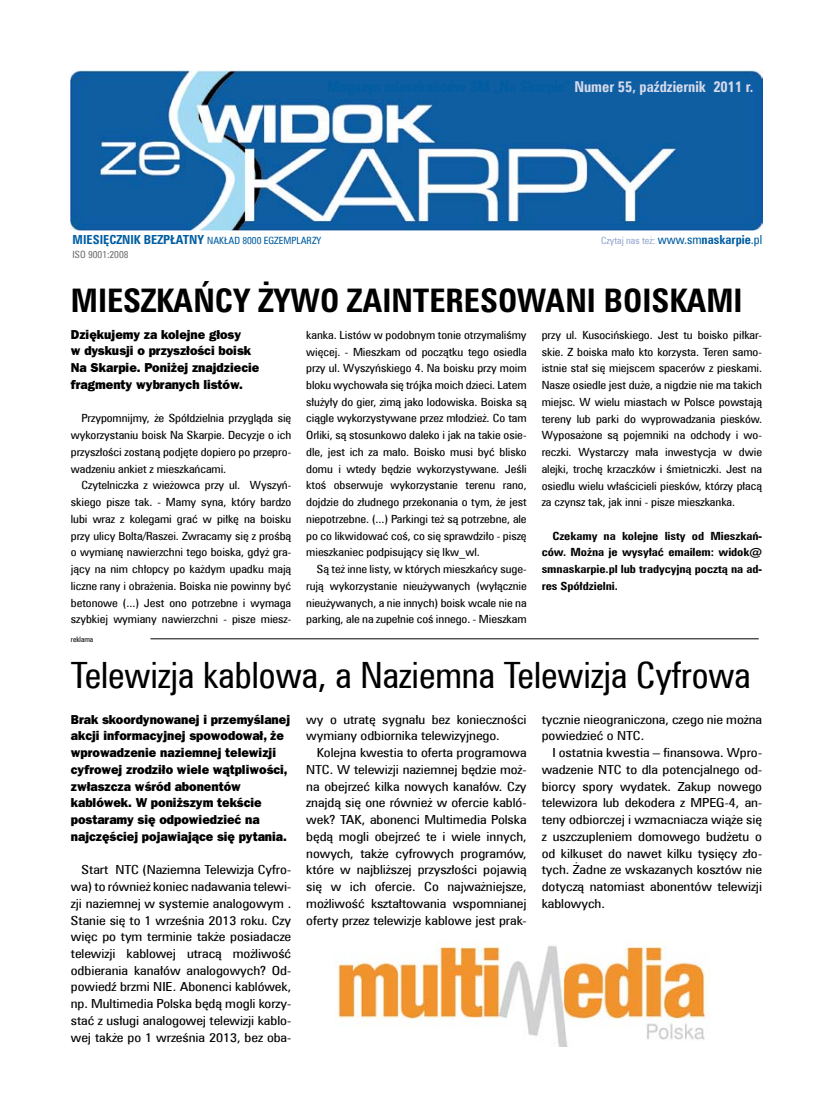
<style>
.page{position:relative;width:833px;height:1117px;background:#fff}
.page>*{position:absolute;margin:0;border:0;box-sizing:border-box;transform-origin:0 0}
.t1{font:36.25px "Zurich Cn EU";color:#000}
.t2{font:700 32.5px "Zurich Cn EU";color:#000}
.t3{font:800 13px/16.8px "Franklin Gothic Pl";color:#000;scale:.96 1}
.t4{font:12.5px/16.8px "Zurich Cn EU";letter-spacing:-.005em;color:#000;text-align:justify;scale:1.18 1}
.t5{font:11.25px/16.8px "Zurich Cn EU";letter-spacing:-.005em;color:#000;text-align:justify;scale:1.12 1}
.t6{font:700 11.25px/16.8px "Zurich Cn EU";letter-spacing:-.005em;color:#000;text-align:justify;scale:1.12 1}
.t7{font:10px "Zurich Cn EU";color:#005da2}
.t8{font:10px "Zurich Cn EU";color:#94a7cf}
.t9{font:10px "Zurich Cn EU";letter-spacing:-.005em;color:#707173}
.t10{font:7.5px "Zurich Cn EU";color:#000}
.s1{font-weight:700;font-size:12.5px}
.s2{font-size:12.5px;color:#005da2}
.s3{font-weight:700;font-size:12.5px;color:#005da2}
</style>
<div class="page">
<img style="left:71px;top:71px;width:691px;height:159px">
<hr style="left:150px;top:638px;width:608px;height:1px;background:#000">
<img style="left:337px;top:941px;width:373px;height:104px">
<p class="t7" style="left:73px;top:235px;width:250px"><span class="s1">MIESIĘCZNIK BEZPŁATNY</span> NAKŁAD 8000 EGZEMPLARZY</p>
<p class="t8" style="left:601px;top:235px;width:162px">Czytaj nas też: <span class="s2">www.sm</span><span class="s3">naskarpie</span><span class="s2">.pl</span></p>
<p class="t9" style="left:73px;top:248px;width:57px">ISO 9001:2008</p>
<h2 class="t2" style="left:71px;top:280px;width:44px">Mieszka</h2>
<h2 class="t2" style="left:193px;top:280px;width:172px">ńcy żywo zainte</h2>
<h2 class="t2" style="left:445px;top:280px;width:117px">resowani</h2>
<h2 class="t2" style="left:604px;top:280px;width:56px">boiskami</h2>
<p class="t3" style="left:71px;top:326px;width:198px">Dziękujemy za kolejne głosy<br>w dyskusji o przyszłości boisk<br>Na Skarpie. Poniżej znajdziecie fragmenty wybranych listów.</p>
<p class="t5" style="left:71px;top:410px;width:198px;text-indent:11px">Przypomnijmy, że Spółdzielnia przygląda się wykorzystaniu boisk Na Skarpie. Decyzje o ich przyszłości zostaną podjęte dopiero po przepro&shy;wadzeniu ankiet z mieszkańcami.</p>
<p class="t5" style="left:71px;top:477px;width:198px;text-indent:11px">Czytelniczka z wieżowca przy ul. Wyszyń&shy;skiego pisze tak. - Mamy syna, który bardzo lubi wraz z kolegami grać w piłkę na boisku przy ulicy Bolta/Raszei. Zwracamy się z prośbą o wymianę nawierzchni tego boiska, gdyż gra&shy;jący na nim chłopcy po każdym upadku mają liczne rany i obrażenia. Boiska nie powinny być betonowe (...) Jest ono potrzebne i wymaga szybkiej wymiany nawierzchni - pisze miesz-</p>
<p class="t10" style="left:71px;top:634px;width:24px">reklama</p>
<p class="t5" style="left:306px;top:326px;width:198px">kanka. Listów w podobnym tonie otrzymaliśmy więcej. - Mieszkam od początku tego osiedla przy ul. Wyszyńskiego 4. Na boisku przy moim bloku wychowała się trójka moich dzieci. Latem służyły do gier, zimą jako lodowiska. Boiska są ciągle wykorzystywane przez młodzież. Co tam Orliki, są stosunkowo daleko i jak na takie osie&shy;dle, jest ich za mało. Boisko musi być blisko domu i wtedy będzie wykorzystywane. Jeśli ktoś obserwuje wykorzystanie terenu rano, dojdzie do złudnego przekonania o tym, że jest niepotrzebne. (...) Parkingi też są potrzebne, ale po co likwidować coś, co się sprawdziło - piszę mieszkaniec podpisujący się lkw_wl.</p>
<p class="t5" style="left:306px;top:560px;width:198px;text-indent:11px">Są też inne listy, w których mieszkańcy suge&shy;rują wykorzystanie nieużywanych (wyłącznie nieużywanych, a nie innych) boisk wcale nie na parking, ale na zupełnie coś innego. - Mieszkam</p>
<p class="t5" style="left:542px;top:326px;width:198px">przy ul. Kusocińskiego. Jest tu boisko piłkar&shy;skie. Z boiska mało kto korzysta. Teren samo&shy;istnie stał się miejscem spacerów z pieskami.<br>Nasze osiedle jest duże, a nigdzie nie ma takich miejsc. W wielu miastach w Polsce powstają tereny lub parki do wyprowadzania piesków.<br>Wyposażone są pojemniki na odchody i wo&shy;reczki. Wystarczy mała inwestycja w dwie alejki, trochę krzaczków i śmietniczki. Jest na osiedlu wielu właścicieli piesków, którzy płacą za czynsz tak, jak inni - pisze mieszkanka.</p>
<p class="t6" style="left:542px;top:527px;width:198px;text-indent:11px">Czekamy na kolejne listy od Mieszkań&shy;ców. Można je wysyłać emailem: widok@ smnaskarpie.pl lub tradycyjną pocztą na ad&shy;res Spółdzielni.</p>
<h1 class="t1" style="left:71px;top:653px;width:681px">Telewizja kablowa, a Naziemna Telewizja Cyfrowa</h1>
<p class="t3" style="left:71px;top:710px;width:230px">Brak skoordynowanej i przemyślanej akcji informacyjnej spowodował, że wprowadzenie naziemnej telewizji cyfrowej zrodziło wiele wątpliwości, zwłaszcza wśród abonentów kablówek. W poniższym tekście postaramy się odpowiedzieć na najczęściej pojawiające się pytania.</p>
<p class="t4" style="left:71px;top:861px;width:188px;text-indent:11px">Start NTC (Naziemna Telewizja Cyfro&shy;wa) to również koniec nadawania telewi&shy;zji naziemnej w systemie analogowym .<br>Stanie się to 1 września 2013 roku. Czy więc po tym terminie także posiadacze telewizji kablowej utracą możliwość odbierania kanałów analogowych? Od&shy;powiedź brzmi NIE. Abonenci kablówek, np. Multimedia Polska będą mogli korzy&shy;stać z usługi analogowej telewizji kablo&shy;wej także po 1 września 2013, bez oba-</p>
<p class="t4" style="left:306px;top:710px;width:188px">wy o utratę sygnału bez konieczności wymiany odbiornika telewizyjnego.</p>
<p class="t4" style="left:306px;top:744px;width:188px;text-indent:11px">Kolejna kwestia to oferta programowa NTC. W telewizji naziemnej będzie moż&shy;na obejrzeć kilka nowych kanałów. Czy znajdą się one również w ofercie kabló&shy;wek? TAK, abonenci Multimedia Polska będą mogli obejrzeć te i wiele innych, nowych, także cyfrowych programów, które w najbliższej przyszłości pojawią się w ich ofercie. Co najważniejsze, możliwość kształtowania wspomnianej oferty przez telewizje kablowe jest prak-</p>
<p class="t4" style="left:542px;top:710px;width:188px">tycznie nieograniczona, czego nie można powiedzieć o NTC.</p>
<p class="t4" style="left:542px;top:744px;width:188px;text-indent:11px">I ostatnia kwestia – finansowa. Wpro&shy;wadzenie NTC to dla potencjalnego od&shy;biorcy spory wydatek. Zakup nowego telewizora lub dekodera z MPEG-4, an&shy;teny odbiorczej i wzmacniacza wiąże się z uszczupleniem domowego budżetu o od kilkuset do nawet kilku tysięcy zło&shy;tych. Żadne ze wskazanych kosztów nie dotyczą natomiast abonentów telewizji kablowych.</p>
</div>
